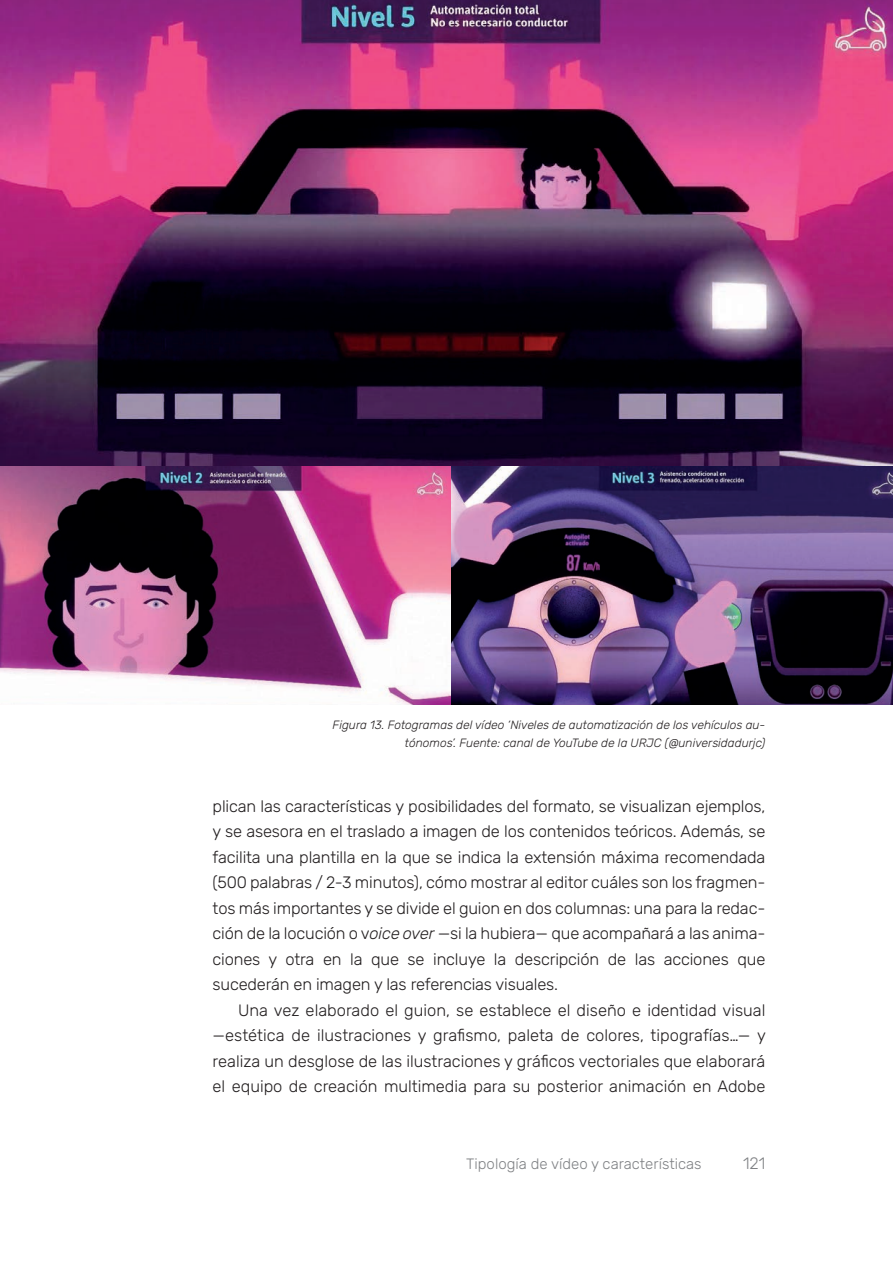
<style>
.page{position:relative;width:893px;height:1263px;background:#fff}
.page>*{position:absolute;margin:0;border:0;box-sizing:border-box;transform-origin:0 0}
.Body_1er_parrafo{font:300 16.5px/25.5px "Rubik";letter-spacing:-.01em;color:#231f20;text-align:justify}
.Body{font:300 16.5px/25.5px "Rubik";color:#231f20;text-align:justify}
.t1{font:300 16.5px "Rubik";color:#808285}
.t2{font:300 15px "Rubik";color:#808285}
.Pie_de_foto{font:italic 300 12px/18px "Rubik";color:#231f20;text-align:right}
.s1{font-style:italic}
</style>
<div class="page">
<img style="left:0;top:0;width:893px;height:705px">
<p class="Pie_de_foto" style="left:333px;top:716px;width:434px">Figura 13. Fotogramas del vídeo ‘Niveles de automatización de los vehículos au&shy;tónomos’. Fuente: canal de YouTube de la URJC (@universidadurjc)</p>
<p class="Body_1er_parrafo" style="left:213px;top:794px;width:554px">plican las características y posibilidades del formato, se visualizan ejemplos, y se asesora en el traslado a imagen de los contenidos teóricos. Además, se facilita una plantilla en la que se indica la extensión máxima recomendada (500 palabras / 2-3 minutos), cómo mostrar al editor cuáles son los fragmen&shy;tos más importantes y se divide el guion en dos columnas: una para la redac&shy;ción de la locución o v<span class="s1">oice over</span> —si la hubiera— que acompañará a las anima&shy;ciones y otra en la que se incluye la descripción de las acciones que sucederán en imagen y las referencias visuales.</p>
<p class="Body" style="left:213px;top:998px;width:555px;text-indent:26px">Una vez elaborado el guion, se establece el diseño e identidad visual —estética de ilustraciones y grafismo, paleta de colores, tipografías…— y realiza un desglose de las ilustraciones y gráficos vectoriales que elaborará el equipo de creación multimedia para su posterior animación en Adobe</p>
<p class="t2" style="left:466px;top:1155px;width:237px">Tipología de vídeo y características</p>
<p class="t1" style="left:743px;top:1154px;width:24px">121</p>
</div>
